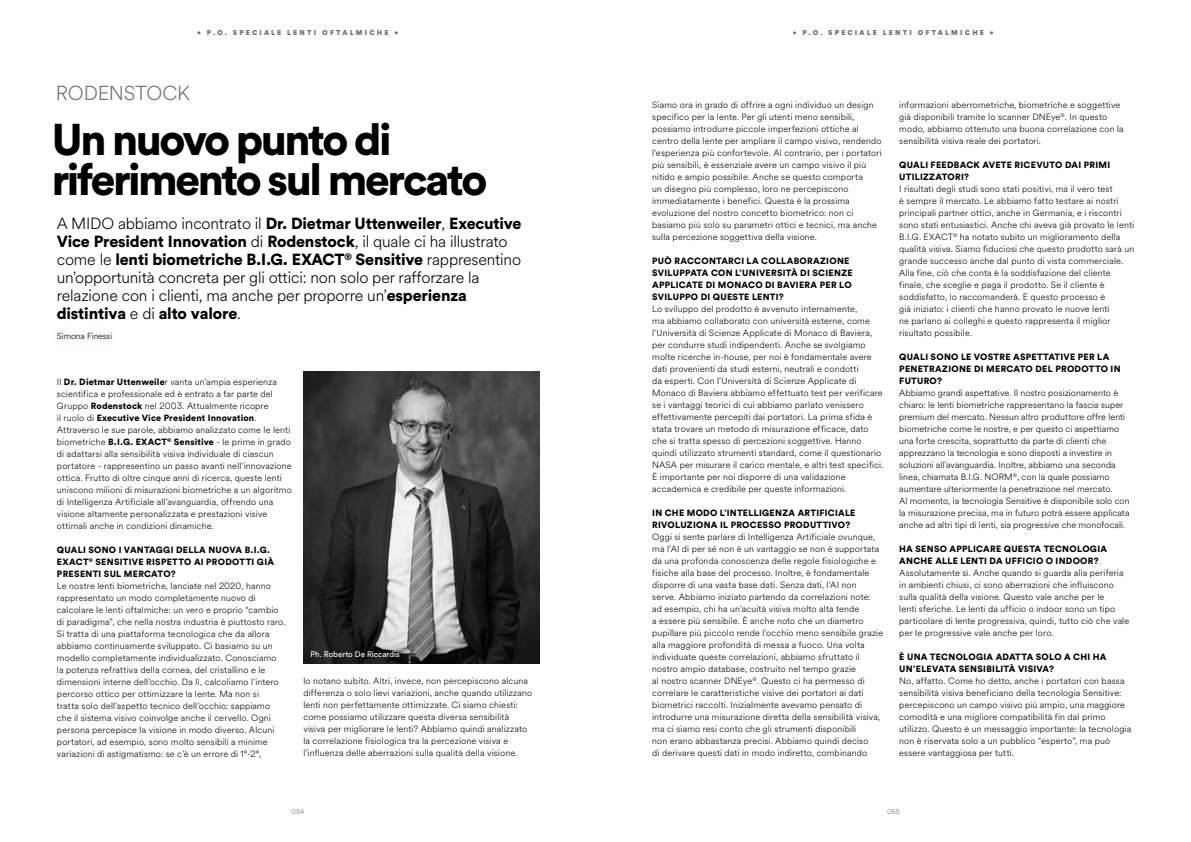
<style>
.page{position:relative;width:1191px;height:842px;background:#fff}
.page>*{position:absolute;margin:0;border:0;box-sizing:border-box;transform-origin:0 0}
.t1{font:900 44px/40px "Circular Std";letter-spacing:-.055em;color:#000}
.t2{font:300 20px "Circular Spotify Text";letter-spacing:-.01em;color:#706f6f}
.t3{font:900 16px/18px "Circular Std";letter-spacing:-.01em;color:#000}
.t4{font:300 16px/18px "Circular Spotify Text";letter-spacing:-.01em;color:#000}
.t5{font:300 9px/12px "Circular Spotify Text";letter-spacing:.015em;color:#000}
.t6{font:900 9px/12px "Circular Std";letter-spacing:.03em;color:#000}
.t7{font:300 8.7px "Circular Spotify Text";letter-spacing:-.01em;color:#000}
.t8{font:8px "Circular Std";color:#fff}
.t9{font:900 7px "Circular XX";letter-spacing:.31em;color:#706f6f}
.t10{font:300 7px "Circular Spotify Text";color:#706f6f}
.s1{font-family:"Circular Spotify Text";font-weight:300}
.s2{font-family:"Circular Std";font-weight:900}
</style>
<div class="page">
<img style="left:303px;top:372px;width:236px;height:292px">
<p class="t9" style="left:197px;top:28px;width:202px">• P.O. SPECIALE LENTI OFTALMICHE •</p>
<p class="t9" style="left:792px;top:28px;width:202px">• P.O. SPECIALE LENTI OFTALMICHE •</p>
<h2 class="t2" style="left:56px;top:79px;width:136px">RODENSTOCK</h2>
<h1 class="t1" style="left:52px;top:118px;width:437px">Un nuovo punto di riferimento sul mercato</h1>
<h3 class="t3" style="left:57px;top:214px;width:466px"><span class="s1">A MIDO abbiamo incontrato il</span> Dr. Dietmar Uttenweiler<span class="s1">,</span> Executive<br>Vice President Innovation <span class="s1">di</span> Rodenstock<span class="s1">, il quale ci ha illustrato come le</span> lenti biometriche B.I.G. EXACT<sup>®</sup> Sensitive <span class="s1">rappresentino</span></h3>
<h3 class="t4" style="left:57px;top:269px;width:424px">un’opportunità concreta per gli ottici: non solo per rafforzare la relazione con i clienti, ma anche per proporre un’<span class="s2">esperienza</span></h3>
<h3 class="t3" style="left:57px;top:304px;width:186px">distintiva <span class="s1">e di</span> alto valore<span class="s1">.</span></h3>
<p class="t7" style="left:57px;top:330px;width:57px">Simona Finessi</p>
<p class="t5" style="left:57px;top:376px;width:221px">Il <span class="s2">Dr. Dietmar Uttenweile</span>r vanta un’ampia esperienza scientifica e professionale ed è entrato a far parte del<br>Gruppo <span class="s2">Rodenstock</span> nel 2003. Attualmente ricopre</p>
<p class="t6" style="left:57px;top:412px;width:201px"><span class="s1">il ruolo di</span> Executive Vice President Innovation<span class="s1">.</span></p>
<p class="t5" style="left:57px;top:424px;width:236px">Attraverso le sue parole, abbiamo analizzato come le lenti biometriche <span class="s2">B.I.G. EXACT</span><sup>®</sup> <span class="s2">Sensitive</span> - le prime in grado di adattarsi alla sensibilità visiva individuale di ciascun portatore - rappresentino un passo avanti nell’innovazione ottica. Frutto di oltre cinque anni di ricerca, queste lenti uniscono milioni di misurazioni biometriche a un algoritmo di Intelligenza Artificiale all’avanguardia, offrendo una visione altamente personalizzata e prestazioni visive ottimali anche in condizioni dinamiche.</p>
<p class="t6" style="left:57px;top:544px;width:218px">QUALI SONO I VANTAGGI DELLA NUOVA B.I.G.<br>EXACT<sup>®</sup> SENSITIVE RISPETTO AI PRODOTTI GIÀ<br>PRESENTI SUL MERCATO?</p>
<p class="t5" style="left:57px;top:580px;width:230px">Le nostre lenti biometriche, lanciate nel 2020, hanno rappresentato un modo completamente nuovo di calcolare le lenti oftalmiche: un vero e proprio “cambio di paradigma”, che nella nostra industria è piuttosto raro.<br>Si tratta di una piattaforma tecnologica che da allora abbiamo continuamente sviluppato. Ci basiamo su un modello completamente individualizzato. Conosciamo la potenza refrattiva della cornea, del cristallino e le dimensioni interne dell’occhio. Da lì, calcoliamo l’intero percorso ottico per ottimizzare la lente. Ma non si<br>tratta solo dell’aspetto tecnico dell’occhio: sappiamo che il sistema visivo coinvolge anche il cervello. Ogni persona percepisce la visione in modo diverso. Alcuni portatori, ad esempio, sono molto sensibili a minime variazioni di astigmatismo: se c’è un errore di 1°-2°,</p>
<p class="t8" style="left:310px;top:649px;width:91px">Ph. Roberto De Riccardis</p>
<p class="t5" style="left:303px;top:675px;width:230px">lo notano subito. Altri, invece, non percepiscono alcuna differenza o solo lievi variazioni, anche quando utilizzano lenti non perfettamente ottimizzate. Ci siamo chiesti: come possiamo utilizzare questa diversa sensibilità visiva per migliorare le lenti? Abbiamo quindi analizzato la correlazione fisiologica tra la percezione visiva e l’influenza delle aberrazioni sulla qualità della visione.</p>
<p class="t5" style="left:652px;top:99px;width:231px">Siamo ora in grado di offrire a ogni individuo un design specifico per la lente. Per gli utenti meno sensibili, possiamo introdurre piccole imperfezioni ottiche al centro della lente per ampliare il campo visivo, rendendo l’esperienza più confortevole. Al contrario, per i portatori più sensibili, è essenziale avere un campo visivo il più nitido e ampio possibile. Anche se questo comporta<br>un disegno più complesso, loro ne percepiscono immediatamente i benefici. Questa è la prossima evoluzione del nostro concetto biometrico: non ci basiamo più solo su parametri ottici e tecnici, ma anche sulla percezione soggettiva della visione.</p>
<p class="t6" style="left:652px;top:255px;width:202px">PUÒ RACCONTARCI LA COLLABORAZIONE SVILUPPATA CON L’UNIVERSITÀ DI SCIENZE APPLICATE DI MONACO DI BAVIERA PER LO SVILUPPO DI QUESTE LENTI?</p>
<p class="t5" style="left:652px;top:303px;width:233px">Lo sviluppo del prodotto è avvenuto internamente,<br>ma abbiamo collaborato con università esterne, come l’Università di Scienze Applicate di Monaco di Baviera, per condurre studi indipendenti. Anche se svolgiamo molte ricerche in-house, per noi è fondamentale avere dati provenienti da studi esterni, neutrali e condotti<br>da esperti. Con l’Università di Scienze Applicate di Monaco di Baviera abbiamo effettuato test per verificare se i vantaggi teorici di cui abbiamo parlato venissero effettivamente percepiti dai portatori. La prima sfida è stata trovare un metodo di misurazione efficace, dato che si tratta spesso di percezioni soggettive. Hanno quindi utilizzato strumenti standard, come il questionario NASA per misurare il carico mentale, e altri test specifici.<br>È importante per noi disporre di una validazione accademica e credibile per queste informazioni.</p>
<p class="t6" style="left:652px;top:507px;width:205px">IN CHE MODO L’INTELLIGENZA ARTIFICIALE<br>RIVOLUZIONA IL PROCESSO PRODUTTIVO?</p>
<p class="t5" style="left:652px;top:531px;width:232px">Oggi si sente parlare di Intelligenza Artificiale ovunque, ma l’AI di per sé non è un vantaggio se non è supportata da una profonda conoscenza delle regole fisiologiche e fisiche alla base del processo. Inoltre, è fondamentale disporre di una vasta base dati. Senza dati, l’AI non<br>serve. Abbiamo iniziato partendo da correlazioni note:<br>ad esempio, chi ha un’acuità visiva molto alta tende<br>a essere più sensibile. È anche noto che un diametro pupillare più piccolo rende l’occhio meno sensibile grazie alla maggiore profondità di messa a fuoco. Una volta individuate queste correlazioni, abbiamo sfruttato il nostro ampio database, costruito nel tempo grazie<br>al nostro scanner DNEye<sup>®</sup>. Questo ci ha permesso di correlare le caratteristiche visive dei portatori ai dati biometrici raccolti. Inizialmente avevamo pensato di introdurre una misurazione diretta della sensibilità visiva, ma ci siamo resi conto che gli strumenti disponibili<br>non erano abbastanza precisi. Abbiamo quindi deciso<br>di derivare questi dati in modo indiretto, combinando</p>
<p class="t5" style="left:899px;top:99px;width:226px">informazioni aberrometriche, biometriche e soggettive già disponibili tramite lo scanner DNEye<sup>®</sup>. In questo modo, abbiamo ottenuto una buona correlazione con la sensibilità visiva reale dei portatori.</p>
<p class="t6" style="left:899px;top:159px;width:212px">QUALI FEEDBACK AVETE RICEVUTO DAI PRIMI<br>UTILIZZATORI?</p>
<p class="t5" style="left:899px;top:183px;width:236px">I risultati degli studi sono stati positivi, ma il vero test<br>è sempre il mercato. Le abbiamo fatto testare ai nostri principali partner ottici, anche in Germania, e i riscontri sono stati entusiastici. Anche chi aveva già provato le lenti B.I.G. EXACT<sup>®</sup> ha notato subito un miglioramento della qualità visiva. Siamo fiduciosi che questo prodotto sarà un grande successo anche dal punto di vista commerciale.<br>Alla fine, ciò che conta è la soddisfazione del cliente finale, che sceglie e paga il prodotto. Se il cliente è soddisfatto, lo raccomanderà. E questo processo è<br>già iniziato: i clienti che hanno provato le nuove lenti<br>ne parlano ai colleghi e questo rappresenta il miglior risultato possibile.</p>
<p class="t6" style="left:899px;top:351px;width:223px">QUALI SONO LE VOSTRE ASPETTATIVE PER LA<br>PENETRAZIONE DI MERCATO DEL PRODOTTO IN<br>FUTURO?</p>
<p class="t5" style="left:899px;top:387px;width:232px">Abbiamo grandi aspettative. Il nostro posizionamento è chiaro: le lenti biometriche rappresentano la fascia super premium del mercato. Nessun altro produttore offre lenti biometriche come le nostre, e per questo ci aspettiamo una forte crescita, soprattutto da parte di clienti che apprezzano la tecnologia e sono disposti a investire in soluzioni all’avanguardia. Inoltre, abbiamo una seconda linea, chiamata B.I.G. NORM<sup>®</sup>, con la quale possiamo aumentare ulteriormente la penetrazione nel mercato.<br>Al momento, la tecnologia Sensitive è disponibile solo con la misurazione precisa, ma in futuro potrà essere applicata anche ad altri tipi di lenti, sia progressive che monofocali.</p>
<p class="t6" style="left:899px;top:543px;width:209px">HA SENSO APPLICARE QUESTA TECNOLOGIA<br>ANCHE ALLE LENTI DA UFFICIO O INDOOR?</p>
<p class="t5" style="left:899px;top:567px;width:231px">Assolutamente sì. Anche quando si guarda alla periferia in ambienti chiusi, ci sono aberrazioni che influiscono sulla qualità della visione. Questo vale anche per le<br>lenti sferiche. Le lenti da ufficio o indoor sono un tipo particolare di lente progressiva, quindi, tutto ciò che vale per le progressive vale anche per loro.</p>
<p class="t6" style="left:899px;top:651px;width:209px">È UNA TECNOLOGIA ADATTA SOLO A CHI HA<br>UN’ELEVATA SENSIBILITÀ VISIVA?</p>
<p class="t5" style="left:899px;top:675px;width:233px">No, affatto. Come ho detto, anche i portatori con bassa sensibilità visiva beneficiano della tecnologia Sensitive: percepiscono un campo visivo più ampio, una maggiore comodità e una migliore compatibilità fin dal primo utilizzo. Questo è un messaggio importante: la tecnologia non è riservata solo a un pubblico “esperto”, ma può essere vantaggiosa per tutti.</p>
<p class="t10" style="left:291px;top:806px;width:14px">054</p>
<p class="t10" style="left:887px;top:806px;width:14px">055</p>
</div>
